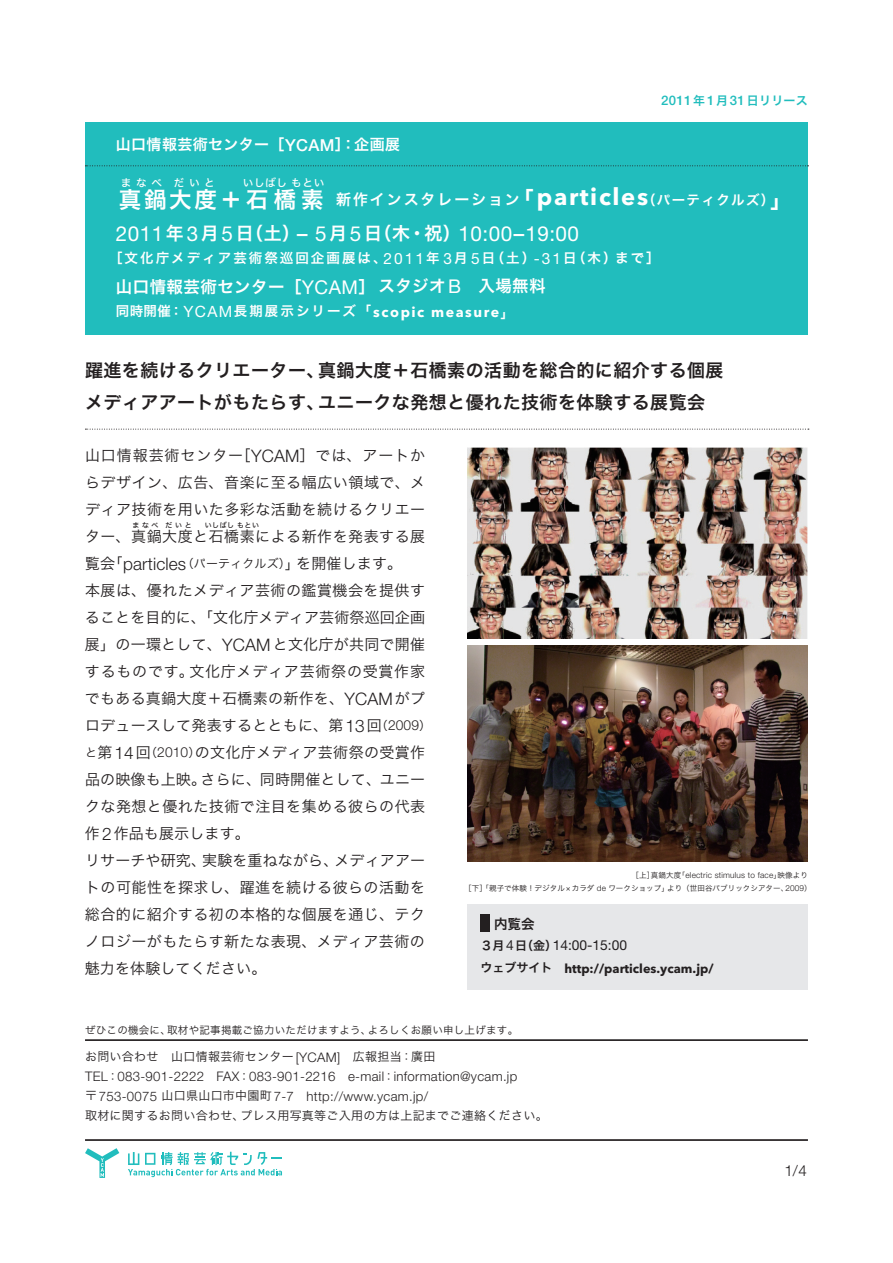
<style>
.page{position:relative;width:893px;height:1263px;background:#fff}
.page>*{position:absolute;margin:0;border:0;box-sizing:border-box;transform-origin:0 0}
.t1{font:22.5px "Hira Kaku Pro W6";color:#fff}
.t2{font:20.7px "Helvetica Neue";letter-spacing:.02em;color:#fff}
.t3{font:18px/31.5px "Hira Kaku Pro W6";letter-spacing:.025em;color:#231f20}
.t4{font:16.5px "Hira Kaku Pro W6";letter-spacing:.025em;color:#fff}
.t5{font:300 15.15px "Helvetica Neue";color:#231f20}
.t6{font:15px/27px "Hira Kaku Pro W3";letter-spacing:.03em;color:#231f20;text-align:justify}
.t7{font:15px "Hira Kaku Pro W6";letter-spacing:.125em;color:#fff}
.t8{font:15px "Hira Kaku Pro W6";letter-spacing:.025em;color:#fff}
.t9{font:13.8px "Helvetica Neue";color:#231f20}
.t10{font:13.5px "Hira Kaku Pro W6";letter-spacing:.15em;color:#fff}
.t11{font:13.5px "Hira Kaku Pro W6";color:#231f20}
.t12{font:300 13.2px/19.5px "Helvetica Neue";letter-spacing:.025em;color:#231f20}
.t13{font:500 13.2px "Helvetica Neue";letter-spacing:.025em;color:#21bdbd}
.t14{font:700 12.6px "Avenir Next LT Pro";color:#231f20}
.t15{font:12px "Hira Kaku Pro W3";letter-spacing:.025em;color:#231f20}
.t16{font:11.25px "Hira Kaku Pro W6";color:#fff}
.t17{font:11.25px "Hira Kaku Pro W6";letter-spacing:.155em;color:#fff}
.t18{font:10.5px "Hira Kaku Pro W3";letter-spacing:.025em;color:#231f20}
.t19{font:300 8.25px "Helvetica Neue";letter-spacing:.025em;color:#231f20}
.t20{font:7.5px "Hira Kaku Pro W3";letter-spacing:.01em;color:#231f20}
.s1{font-family:"Hira Kaku Pro W6";font-weight:400;font-size:12px}
.s2{font-family:"Helvetica Neue";font-weight:500;font-size:16.5px}
.s3{font-size:22.5px}
.s4{font-family:"Avenir Next LT Pro";font-weight:700;font-size:23.7px}
.s5{font-size:13.5px}
.s6{font-family:"Hira Kaku Pro W6";font-size:18px}
.s7{font-family:"Helvetica Neue";font-size:15.45px}
.s8{font-family:"Helvetica Neue";font-size:18.9px}
.s9{font-family:"Avenir Next LT Pro";font-weight:700;font-size:14.1px}
.s10{font-family:"Helvetica Neue";font-weight:300;font-size:17.25px}
.s11{font-size:12px}
.s12{font-family:"Helvetica Neue";font-weight:300;font-size:13.8px}
.s13{font-family:"Hira Kaku Pro W3";font-weight:400;font-size:7.5px}
.s14{font-family:"Helvetica Neue";font-weight:300;font-size:8.25px}
.s15{font-family:"Hira Kaku Pro W6";font-size:12px}
.s16{font-family:"Helvetica Neue";font-weight:300;font-size:13.2px}
.s17{font-family:"Hira Kaku Pro W3";font-weight:400;font-size:12px}
</style>
<div class="page">
<svg style="left:85px;top:1148px;width:34px;height:30px"></svg>
<svg style="left:128px;top:1152px;width:154px;height:25px"></svg>
<div style="left:85px;top:122px;width:723px;height:213px;background:#21bdbd"></div>
<svg style="left:85px;top:165px;width:723px;height:1px"></svg>
<svg style="left:85px;top:429px;width:724px;height:1px"></svg>
<hr style="left:85px;top:1039px;width:723px;height:1px;background:#231f20">
<hr style="left:85px;top:1040px;width:723px;height:1px;background:#231f20">
<hr style="left:85px;top:1139px;width:723px;height:1px;background:#231f20">
<hr style="left:85px;top:1140px;width:723px;height:1px;background:#231f20">
<div style="left:468px;top:904px;width:340px;height:86px;background:#e6e7e9"></div>
<div style="left:480px;top:915px;width:10px;height:17px;background:#231f20"></div>
<img style="left:468px;top:448px;width:340px;height:191px">
<img style="left:468px;top:646px;width:340px;height:215px">
<p class="t13" style="left:661px;top:93px;width:148px">2011<span class="s1">年</span>1<span class="s1">月</span>31<span class="s1">日リリース</span></p>
<p class="t8" style="left:116px;top:131px;width:286px">山口情報芸術センター［<span class="s2">YCAM</span>］：企画展</p>
<h1 class="t1" style="left:119px;top:179px;width:152px">真鍋大度＋石</h1>
<p class="t17" style="left:121px;top:172px;width:96px">まなべ だいと</p>
<p class="t16" style="left:242px;top:172px;width:84px">いしばしもとい</p>
<p class="t7" style="left:274px;top:186px;width:520px"><span class="s3">橋素</span> 新作インスタレーション<span class="s3">「</span><span class="s4">particles</span><span class="s5">（パーティクルズ）</span><span class="s3">」</span></p>
<h2 class="t2" style="left:116px;top:221px;width:465px">2011<span class="s6">年</span>3<span class="s6">月</span>5<span class="s6">日（土）-</span> 5<span class="s6">月</span>5<span class="s6">日（木・祝）</span>10:00<span class="s6">-</span>19:00</h2>
<p class="t10" style="left:109px;top:246px;width:552px">［文化庁メディア芸術祭巡回企画展は、<span class="s7">2011</span>年 <span class="s7">3</span>月 <span class="s7">5</span>日（土）<span class="s7">-31</span>日（木）まで］</p>
<p class="t4" style="left:116px;top:272px;width:431px">山口情報芸術センター［<span class="s8">YCAM</span>］スタジオ<span class="s8">B</span> 入場無料</p>
<p class="t10" style="left:116px;top:299px;width:400px">同時開催：<span class="s7">YCAM</span>長期展示シリーズ「<span class="s9">scopic measure</span>」</p>
<p class="t3" style="left:85px;top:354px;width:640px">躍進を続けるクリエーター、真鍋大度＋石橋素の活動を総合的に紹介する個展メディアアートがもたらす、ユニークな発想と優れた技術を体験する展覧会</p>
<p class="t6" style="left:85px;top:441px;width:342px">山口情報芸術センター［<span class="s10">YCAM</span>］では、アートからデザイン、広告、音楽に至る幅広い領域で、メディア技術を用いた多彩な活動を続けるクリエーター、真鍋大度と石橋素による新作を発表する展</p>
<p class="t20" style="left:132px;top:518px;width:61px">まなべ だいと</p>
<p class="t20" style="left:204px;top:518px;width:56px">いしばしもとい</p>
<p class="t6" style="left:85px;top:549px;width:348px;text-align:left">覧会「<span class="s10">particles</span><span class="s11">（パーティクルズ）</span>」を開催します。<br>本展は、優れたメディア芸術の鑑賞機会を提供することを目的に、「文化庁メディア芸術祭巡回企画展」の一環として、<span class="s10">YCAM</span>と文化庁が共同で開催するものです。文化庁メディア芸術祭の受賞作家でもある真鍋大度＋石橋素の新作を、<span class="s10">YCAM</span>がプロデュースして発表するとともに、第<span class="s10">13</span>回<span class="s11">（</span><span class="s12">2009</span><span class="s11">）と</span>第<span class="s10">14</span>回<span class="s11">（</span><span class="s12">2010</span><span class="s11">）</span>の文化庁メディア芸術祭の受賞作品の映像も上映。さらに、同時開催として、ユニークな発想と優れた技術で注目を集める彼らの代表作<span class="s10">2</span>作品も展示します。<br>リサーチや研究、実験を重ねながら、メディアアートの可能性を探求し、躍進を続ける彼らの活動を総合的に紹介する初の本格的な個展を通じ、テクノロジーがもたらす新たな表現、メディア芸術の魅力を体験してください。</p>
<p class="t19" style="left:631px;top:870px;width:178px"><span class="s13">［上］真鍋大度「</span>electric stimulus to face<span class="s13">」映像より</span></p>
<p class="t20" style="left:464px;top:881px;width:349px">［下］「親子で体験！デジタル×カラダ <span class="s14">de</span> ワークショップ」より（世田谷パブリックシアター、<span class="s14">2009</span>）</p>
<p class="t11" style="left:494px;top:911px;width:42px">内覧会</p>
<p class="t9" style="left:480px;top:937px;width:148px"><span class="s15">３月</span>4<span class="s15">日（金）</span>14:00-15:00</p>
<p class="t14" style="left:480px;top:961px;width:235px"><span class="s1">ウェブサイト</span> http://particles.ycam.jp/</p>
<p class="t18" style="left:85px;top:1020px;width:435px">ぜひこの機会に、取材や記事掲載ご協力いただけますよう、よろしくお願い申し上げます。</p>
<p class="t15" style="left:85px;top:1046px;width:352px">お問い合わせ 山口情報芸術センター<span class="s16">[YCAM]</span> 広報担当：廣田</p>
<p class="t12" style="left:85px;top:1066px;width:434px">TEL<span class="s17">：</span>083-901-2222 FAX<span class="s17">：</span>083-901-2216 e-mail<span class="s17">：</span>information@ycam.jp<span class="s17">〒</span>753-0075 <span class="s17">山口県山口市中園町</span>7-7 http://www.ycam.jp/</p>
<p class="t15" style="left:85px;top:1105px;width:464px">取材に関するお問い合わせ、プレス用写真等ご入用の方は上記までご連絡ください。</p>
<p class="t5" style="left:784px;top:1162px;width:24px">1/4</p>
</div>
